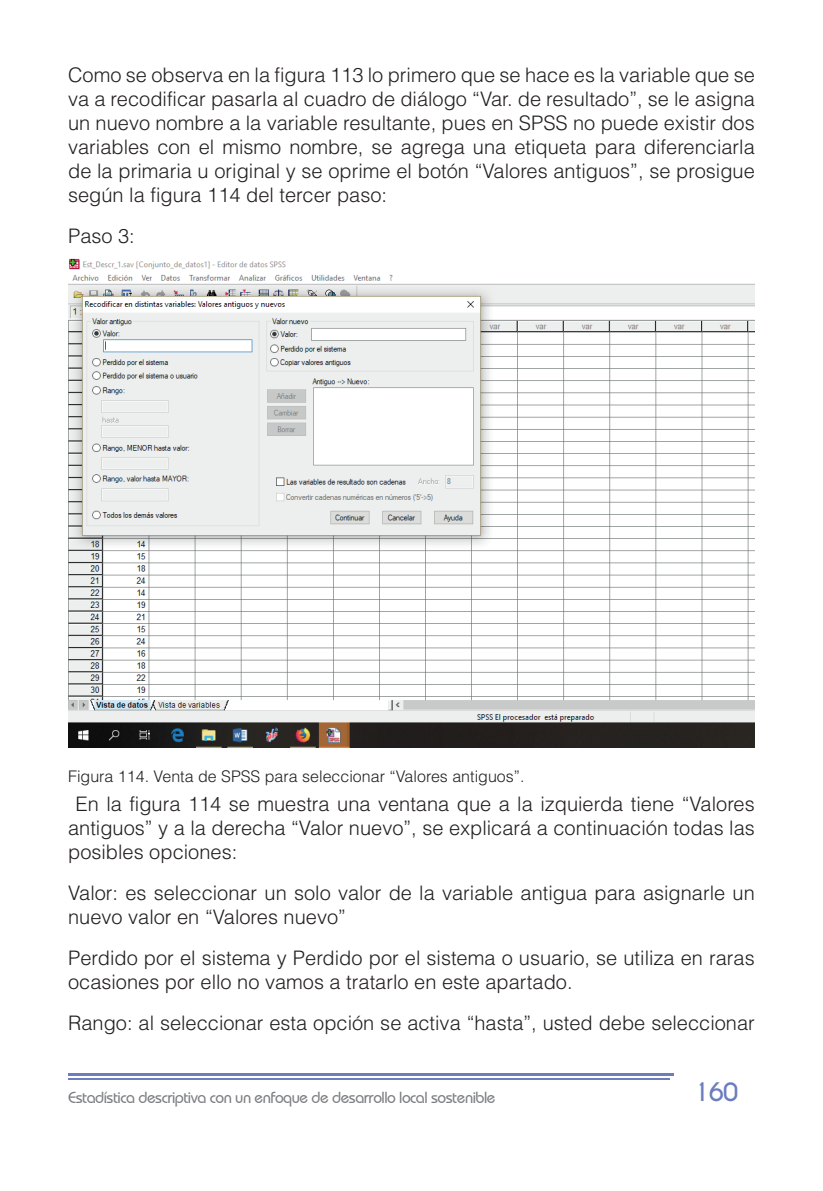
<style>
.page{position:relative;width:823px;height:1191px;background:#fff}
.page>*{position:absolute;margin:0;border:0;box-sizing:border-box;transform-origin:0 0}
.t1{font:700 24px "Caviar Dreams";color:#6c7dbd}
.t2{font:300 20px/24px "Helvetica LT Std";color:#231f20;text-align:justify}
.t3{font:500 16px "Bauhaus IT Cby BT";letter-spacing:-.03em;color:#7c7e81}
.t4{font:300 16px "Helvetica LT Std";color:#231f20}
</style>
<div class="page">
<hr style="left:68px;top:1078px;width:601px;height:1px;background:#6c7dbd">
<hr style="left:68px;top:1073px;width:604px;height:3px;background:#6c7dbd">
<img style="left:68px;top:258px;width:686px;height:489px">
<p class="t2" style="left:68px;top:63px;width:688px">Como se observa en la figura 113 lo primero que se hace es la variable que se va a recodificar pasarla al cuadro de diálogo “Var. de resultado”, se le asigna un nuevo nombre a la variable resultante, pues en SPSS no puede existir dos variables con el mismo nombre, se agrega una etiqueta para diferenciarla de la primaria u original y se oprime el botón “Valores antiguos”, se prosigue según la figura 114 del tercer paso:</p>
<p class="t2" style="left:68px;top:224px;width:68px">Paso 3:</p>
<p class="t4" style="left:68px;top:766px;width:457px">Figura 114. Venta de SPSS para seleccionar “Valores antiguos”.</p>
<p class="t2" style="left:68px;top:792px;width:687px;text-indent:7px">En la figura 114 se muestra una ventana que a la izquierda tiene “Valores antiguos” y a la derecha “Valor nuevo”, se explicará a continuación todas las posibles opciones:</p>
<p class="t2" style="left:68px;top:881px;width:687px">Valor: es seleccionar un solo valor de la variable antigua para asignarle un nuevo valor en “Valores nuevo”</p>
<p class="t2" style="left:68px;top:946px;width:687px">Perdido por el sistema y Perdido por el sistema o usuario, se utiliza en raras ocasiones por ello no vamos a tratarlo en este apartado.</p>
<p class="t2" style="left:68px;top:1011px;width:687px">Rango: al seleccionar esta opción se activa “hasta”, usted debe seleccionar</p>
<p class="t3" style="left:68px;top:1088px;width:428px">Estadística descriptiva con un enfoque de desarrollo local sostenible</p>
<p class="t1" style="left:692px;top:1077px;width:47px">160</p>
</div>
